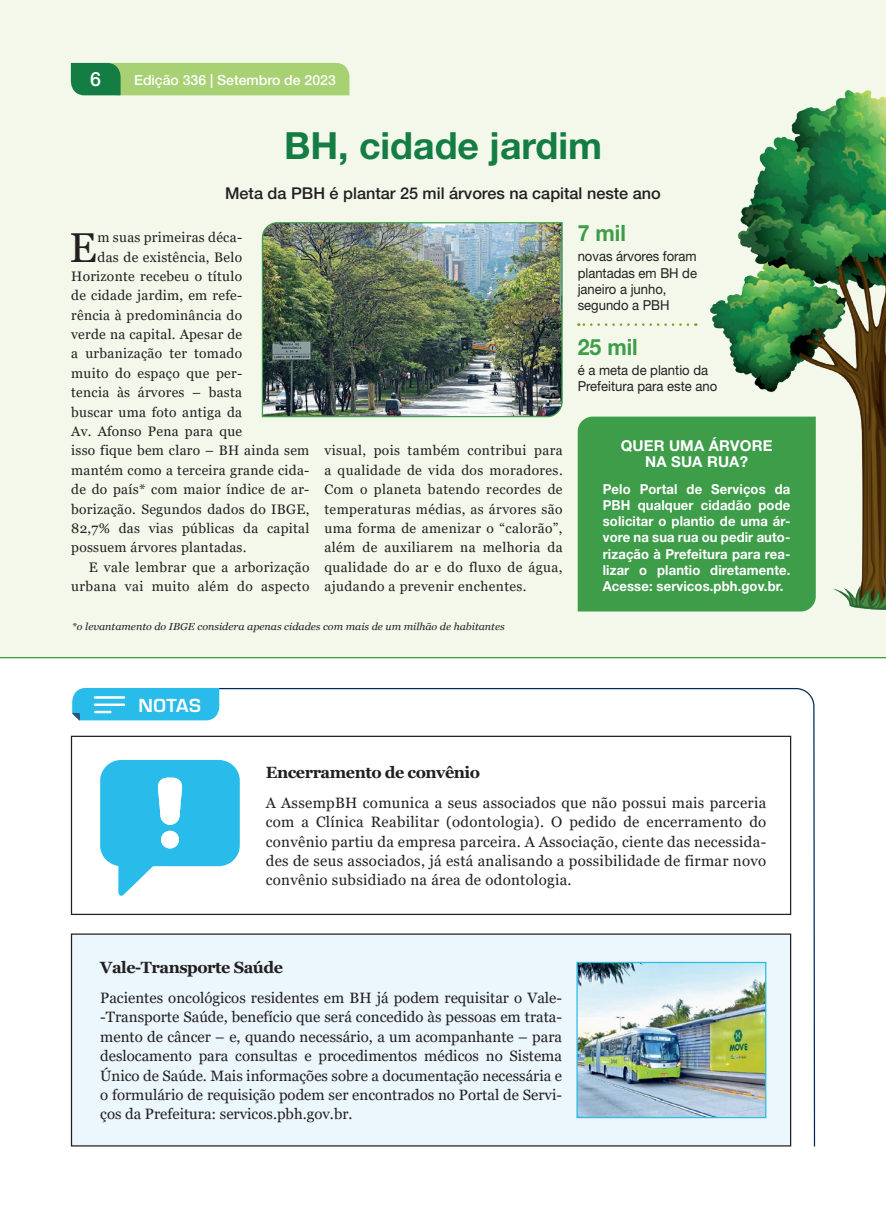
<style>
.page{position:relative;width:886px;height:1223px;background:#fff}
.page>*{position:absolute;margin:0;border:0;box-sizing:border-box;transform-origin:0 0}
.Corpo_texto{font:41.75px "Georgia";color:#231f20}
.título_materia{font:700 37.5px "Helvetica Neue LT Std";color:#147d43}
.t1{font:700 22.5px "Helvetica Neue LT Std";color:#3e9d49;scale:.95 1}
.t2{font:500 19.62px "Helvetica Neue LT Std";color:#fff}
.t3{font:600 17.5px "Eurostile LT Std";letter-spacing:.03em;color:#fff}
.subtitulo_materia{font:500 16.25px "Helvetica Neue LT Std";color:#231f20}
.Texto_box{font:700 16.25px "Georgia";letter-spacing:-.03em;color:#231f20}
.Corpo_texto-2{font:15px/19.4px "Georgia";letter-spacing:.01em;color:#231f20;text-align:justify}
.t4{font:700 15px/16.2px "Helvetica Neue LT Std";letter-spacing:.01em;color:#fff;text-align:center}
.t5{font:500 14px "Helvetica Neue LT Std";color:#fff}
.Corpo_texto-3{font:13.75px/19.4px "Georgia";letter-spacing:.02em;color:#231f20;text-align:right}
.t6{font:700 13.75px/16.2px "Helvetica Neue LT Std";letter-spacing:.01em;color:#fff;text-align:justify;scale:.95 1}
.t7{font:13.75px "Helvetica Neue LT Std";color:#231f20;scale:.95 1}
.Corpo_texto-4{font:italic 10px "Georgia";color:#231f20;scale:1.07 1}
</style>
<div class="page">
<div style="left:0;top:0;width:886px;height:658px;background:#f3f8eb"></div>
<hr style="left:0;top:657px;width:886px;height:1px;background:#3e9d49">
<svg style="left:71px;top:63px;width:278px;height:32px;background:#8ec26b"></svg>
<svg style="left:84px;top:687px;width:732px;height:460px"></svg>
<svg style="left:72px;top:688px;width:147px;height:32px;background:#36bee9"></svg>
<div style="left:71px;top:736px;width:719px;height:178px;background:#fff"></div>
<div style="left:71px;top:735px;width:720px;height:180px;border:1px solid #231f20"></div>
<div style="left:71px;top:934px;width:719px;height:211px;background:#ebf7fc"></div>
<div style="left:71px;top:933px;width:720px;height:213px;border:1px solid #231f20"></div>
<img style="left:261px;top:222px;width:302px;height:196px">
<div style="left:578px;top:416px;width:231px;height:195px;background:#3e9d49"></div>
<img style="left:711px;top:91px;width:175px;height:518px">
<svg style="left:578px;top:323px;width:110px;height:3px"></svg>
<svg style="left:100px;top:760px;width:140px;height:135px"></svg>
<div style="left:161px;top:830px;width:18px;height:18px;background:#fff;border-radius:50%"></div>
<img style="left:578px;top:963px;width:186px;height:153px">
<div style="left:576px;top:961px;width:190px;height:157px;border:1px solid #29bbe9"></div>
<p class="t2" style="left:90px;top:68px;width:12px">6</p>
<p class="t5" style="left:134px;top:72px;width:203px">Edição 336 | Setembro de 2023</p>
<p class="título_materia" style="left:284px;top:122px;width:319px">BH, cidade jardim</p>
<p class="subtitulo_materia" style="left:225px;top:184px;width:437px">Meta da PBH é plantar 25 mil árvores na capital neste ano</p>
<p class="Corpo_texto" style="left:69px;top:222px;width:29px">E</p>
<p class="Corpo_texto-3" style="left:98px;top:228px;width:146px">m suas primeiras déca-</p>
<p class="Corpo_texto-3" style="left:98px;top:247px;width:146px">das de existência, Belo</p>
<p class="Corpo_texto-3" style="left:71px;top:267px;width:172px">Horizonte recebeu o título</p>
<p class="Corpo_texto-3" style="left:71px;top:286px;width:172px">de cidade jardim, em refe-</p>
<p class="Corpo_texto-3" style="left:71px;top:305px;width:172px">rência à predominância do</p>
<p class="Corpo_texto-3" style="left:71px;top:325px;width:172px">verde na capital. Apesar de</p>
<p class="Corpo_texto-3" style="left:71px;top:344px;width:172px">a urbanização ter tomado</p>
<p class="Corpo_texto-3" style="left:71px;top:364px;width:172px">muito do espaço que per-</p>
<p class="Corpo_texto-3" style="left:71px;top:383px;width:172px">tencia às árvores – basta</p>
<p class="Corpo_texto-3" style="left:71px;top:402px;width:172px">buscar uma foto antiga da</p>
<p class="Corpo_texto-3" style="left:71px;top:422px;width:172px">Av. Afonso Pena para que</p>
<p class="Corpo_texto-3" style="left:71px;top:441px;width:240px">isso fique bem claro – BH ainda sem</p>
<p class="Corpo_texto-3" style="left:71px;top:460px;width:240px">mantém como a terceira grande cida-</p>
<p class="Corpo_texto-3" style="left:71px;top:480px;width:240px">de do país* com maior índice de ar-</p>
<p class="Corpo_texto-3" style="left:71px;top:499px;width:240px">borização. Segundos dados do IBGE,</p>
<p class="Corpo_texto-3" style="left:71px;top:519px;width:240px">82,7% das vias públicas da capital</p>
<p class="Corpo_texto-3" style="left:71px;top:538px;width:177px">possuem árvores plantadas.</p>
<p class="Corpo_texto-3" style="left:71px;top:557px;width:240px">E vale lembrar que a arborização urbana vai muito além do aspecto</p>
<p class="Corpo_texto-3" style="left:324px;top:441px;width:240px;text-align:justify">visual, pois também contribui para a qualidade de vida dos moradores.<br>Com o planeta batendo recordes de temperaturas médias, as árvores são uma forma de amenizar o “calorão”, além de auxiliarem na melhoria da qualidade do ar e do fluxo de água, ajudando a prevenir enchentes.</p>
<p class="Corpo_texto-4" style="left:72px;top:620px;width:406px">*o levantamento do IBGE considera apenas cidades com mais de um milhão de habitantes</p>
<p class="t1" style="left:578px;top:219px;width:52px">7 mil</p>
<p class="t7" style="left:578px;top:248px;width:127px">novas árvores foram</p>
<p class="t7" style="left:578px;top:264px;width:127px">plantadas em BH de</p>
<p class="t7" style="left:578px;top:281px;width:95px">janeiro a junho,</p>
<p class="t7" style="left:578px;top:297px;width:98px">segundo a PBH</p>
<p class="t1" style="left:578px;top:333px;width:65px">25 mil</p>
<p class="t7" style="left:578px;top:361px;width:139px">é a meta de plantio da</p>
<p class="t7" style="left:578px;top:378px;width:148px">Prefeitura para este ano</p>
<p class="t4" style="left:621px;top:437px;width:153px">QUER UMA ÁRVORE<br>NA SUA RUA?</p>
<p class="t6" style="left:603px;top:480px;width:199px">Pelo Portal de Serviços da PBH qualquer cidadão pode solicitar o plantio de uma ár&shy;vore na sua rua ou pedir auto&shy;rização à Prefeitura para rea&shy;lizar o plantio diretamente.<br>Acesse: servicos.pbh.gov.br.</p>
<p class="t3" style="left:138px;top:694px;width:64px">NOTAS</p>
<p class="Texto_box" style="left:266px;top:761px;width:216px">Encerramento de convênio</p>
<p class="Corpo_texto-2" style="left:266px;top:793px;width:502px">A AssempBH comunica a seus associados que não possui mais parceria com a Clínica Reabilitar (odontologia). O pedido de encerramento do convênio partiu da empresa parceira. A Associação, ciente das necessida&shy;des de seus associados, já está analisando a possibilidade de firmar novo convênio subsidiado na área de odontologia.</p>
<p class="Texto_box" style="left:100px;top:956px;width:184px">Vale-Transporte Saúde</p>
<p class="Corpo_texto-2" style="left:100px;top:988px;width:463px">Pacientes oncológicos residentes em BH já podem requisitar o Vale--Transporte Saúde, benefício que será concedido às pessoas em trata&shy;mento de câncer – e, quando necessário, a um acompanhante – para deslocamento para consultas e procedimentos médicos no Sistema Único de Saúde. Mais informações sobre a documentação necessária e o formulário de requisição podem ser encontrados no Portal de Servi&shy;ços da Prefeitura: servicos.pbh.gov.br.</p>
</div>
